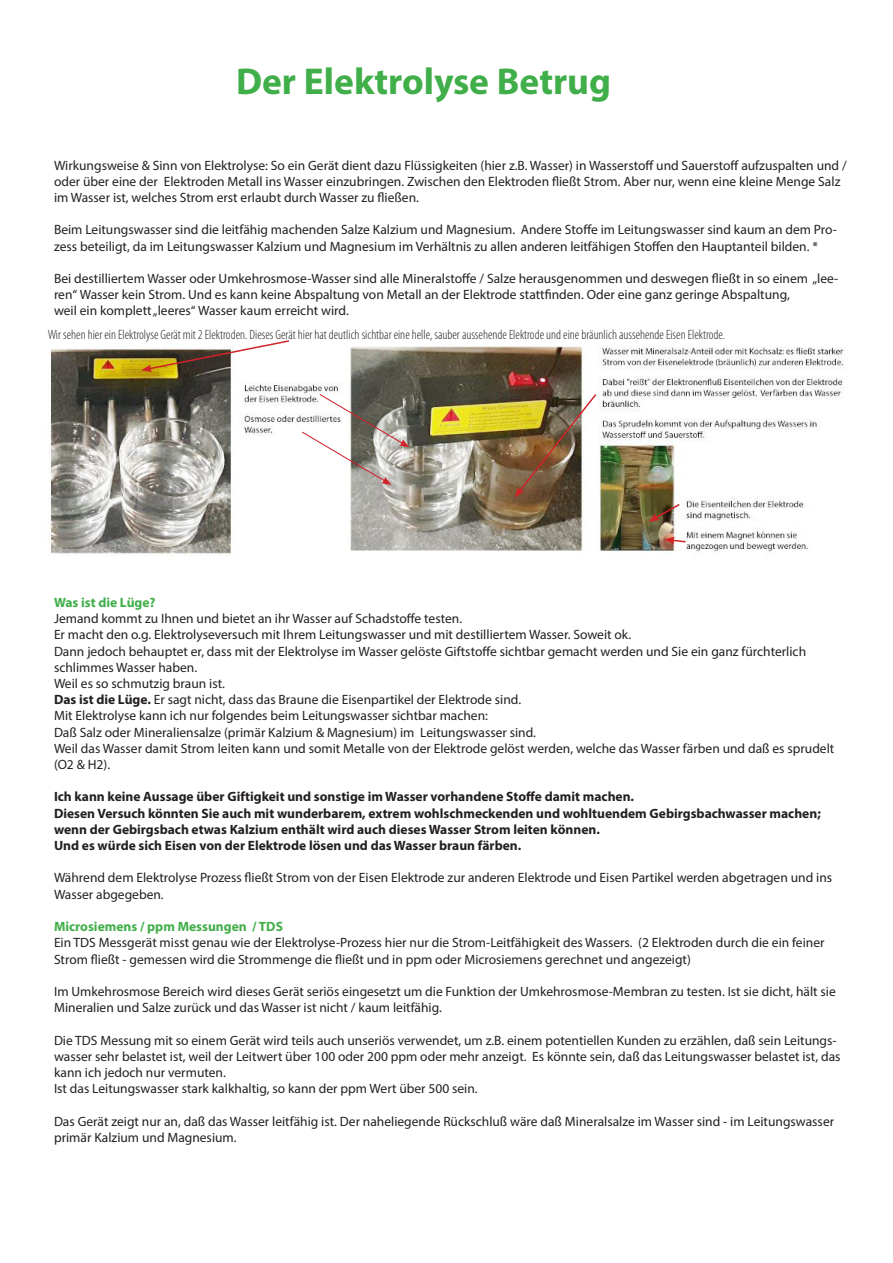
<style>
.page{position:relative;width:893px;height:1263px;background:#fff}
.page>*{position:absolute;margin:0;border:0;box-sizing:border-box;transform-origin:0 0}
.t1{font:700 37.5px "Myriad Pro";color:#40ae49}
.t2{font:13.5px/16.2px "Myriad Pro";color:#231f20}
.t3{font:700 13.5px/16.2px "Myriad Pro";color:#231f20}
.t4{font:300 condensed 13.5px "Myriad Pro";color:#231f20}
.t5{font:700 13.5px "Myriad Pro";color:#40ae49}
.s1{font-weight:700}
</style>
<div class="page">
<img style="left:49px;top:346px;width:795px;height:209px">
<svg style="left:141px;top:340px;width:150px;height:32px"></svg>
<svg style="left:301px;top:393px;width:108px;height:92px"></svg>
<img style="left:514px;top:392px;width:84px;height:105px">
<svg style="left:648px;top:502px;width:33px;height:20px"></svg>
<svg style="left:664px;top:537px;width:23px;height:7px"></svg>
<p class="t1" style="left:236px;top:57px;width:377px">Der Elektrolyse Betrug</p>
<p class="t2" style="left:54px;top:157px;width:794px">Wirkungsweise &amp; Sinn von Elektrolyse: So ein Gerät dient dazu Flüssigkeiten (hier z.B. Wasser) in Wasserstoff und Sauerstoff aufzuspalten und / oder über eine der Elektroden Metall ins Wasser einzubringen. Zwischen den Elektroden fließt Strom. Aber nur, wenn eine kleine Menge Salz im Wasser ist, welches Strom erst erlaubt durch Wasser zu fließen.</p>
<p class="t2" style="left:54px;top:222px;width:784px">Beim Leitungswasser sind die leitfähig machenden Salze Kalzium und Magnesium. Andere Stoffe im Leitungswasser sind kaum an dem Pro&shy;zess beteiligt, da im Leitungswasser Kalzium und Magnesium im Verhältnis zu allen anderen leitfähigen Stoffen den Hauptanteil bilden. *</p>
<p class="t2" style="left:54px;top:270px;width:786px">Bei destilliertem Wasser oder Umkehrosmose-Wasser sind alle Mineralstoffe / Salze herausgenommen und deswegen fließt in so einem „lee&shy;ren“ Wasser kein Strom. Und es kann keine Abspaltung von Metall an der Elektrode stattfinden. Oder eine ganz geringe Abspaltung,<br>weil ein komplett „leeres“ Wasser kaum erreicht wird.</p>
<p class="t4" style="left:48px;top:326px;width:679px">Wir sehen hier ein Elektrolyse Gerät mit 2 Elektroden. Dieses Gerät hier hat deutlich sichtbar eine helle, sauber aussehende Elektrode und eine bräunlich aussehende Eisen Elektrode.</p>
<p class="t5" style="left:54px;top:594px;width:103px">Was ist die Lüge?</p>
<p class="t2" style="left:54px;top:610px;width:410px">Jemand kommt zu Ihnen und bietet an ihr Wasser auf Schadstoffe testen.</p>
<p class="t2" style="left:54px;top:627px;width:579px">Er macht den o.g. Elektrolyseversuch mit Ihrem Leitungswasser und mit destilliertem Wasser. Soweit ok.</p>
<p class="t2" style="left:54px;top:643px;width:754px">Dann jedoch behauptet er, dass mit der Elektrolyse im Wasser gelöste Giftstoffe sichtbar gemacht werden und Sie ein ganz fürchterlich schlimmes Wasser haben.</p>
<p class="t2" style="left:54px;top:675px;width:172px">Weil es so schmutzig braun ist.</p>
<p class="t2" style="left:54px;top:691px;width:469px"><span class="s1">Das ist die Lüge.</span> Er sagt nicht, dass das Braune die Eisenpartikel der Elektrode sind.</p>
<p class="t2" style="left:54px;top:708px;width:435px">Mit Elektrolyse kann ich nur folgendes beim Leitungswasser sichtbar machen:</p>
<p class="t2" style="left:54px;top:724px;width:484px">Daß Salz oder Mineraliensalze (primär Kalzium &amp; Magnesium) im Leitungswasser sind.</p>
<p class="t2" style="left:54px;top:740px;width:782px">Weil das Wasser damit Strom leiten kann und somit Metalle von der Elektrode gelöst werden, welche das Wasser färben und daß es sprudelt (O2 &amp; H2).</p>
<p class="t3" style="left:54px;top:788px;width:582px">Ich kann keine Aussage über Giftigkeit und sonstige im Wasser vorhandene Stoffe damit machen.</p>
<p class="t3" style="left:54px;top:804px;width:768px">Diesen Versuch könnten Sie auch mit wunderbarem, extrem wohlschmeckenden und wohltuendem Gebirgsbachwasser machen; wenn der Gebirgsbach etwas Kalzium enthält wird auch dieses Wasser Strom leiten können.</p>
<p class="t3" style="left:54px;top:837px;width:469px">Und es würde sich Eisen von der Elektrode lösen und das Wasser braun färben.</p>
<p class="t2" style="left:54px;top:870px;width:780px">Während dem Elektrolyse Prozess fließt Strom von der Eisen Elektrode zur anderen Elektrode und Eisen Partikel werden abgetragen und ins<br>Wasser abgegeben.</p>
<p class="t5" style="left:54px;top:918px;width:230px">Microsiemens / ppm Messungen / TDS</p>
<p class="t2" style="left:54px;top:934px;width:772px">Ein TDS Messgerät misst genau wie der Elektrolyse-Prozess hier nur die Strom-Leitfähigkeit des Wassers. (2 Elektroden durch die ein feiner<br>Strom fließt - gemessen wird die Strommenge die fließt und in ppm oder Microsiemens gerechnet und angezeigt)</p>
<p class="t2" style="left:54px;top:983px;width:783px">Im Umkehrosmose Bereich wird dieses Gerät seriös eingesetzt um die Funktion der Umkehrosmose-Membran zu testen. Ist sie dicht, hält sie<br>Mineralien und Salze zurück und das Wasser ist nicht / kaum leitfähig.</p>
<p class="t2" style="left:54px;top:1032px;width:788px">Die TDS Messung mit so einem Gerät wird teils auch unseriös verwendet, um z.B. einem potentiellen Kunden zu erzählen, daß sein Leitungs&shy;wasser sehr belastet ist, weil der Leitwert über 100 oder 200 ppm oder mehr anzeigt. Es könnte sein, daß das Leitungswasser belastet ist, das kann ich jedoch nur vermuten.</p>
<p class="t2" style="left:54px;top:1080px;width:425px">Ist das Leitungswasser stark kalkhaltig, so kann der ppm Wert über 500 sein.</p>
<p class="t2" style="left:54px;top:1113px;width:782px">Das Gerät zeigt nur an, daß das Wasser leitfähig ist. Der naheliegende Rückschluß wäre daß Mineralsalze im Wasser sind - im Leitungswasser primär Kalzium und Magnesium.</p>
</div>
